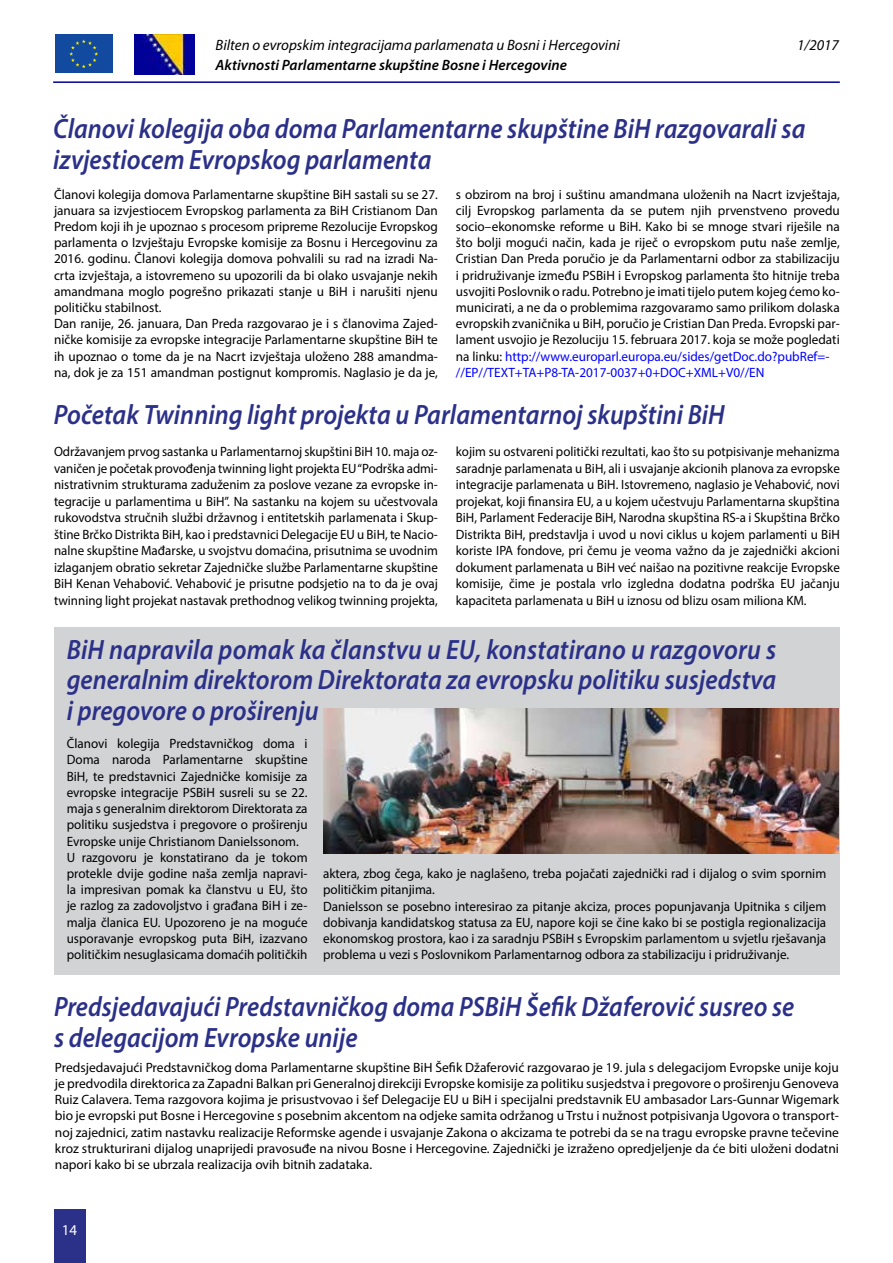
<style>
.page{position:relative;width:893px;height:1263px;background:#fff}
.page>*{position:absolute;margin:0;border:0;box-sizing:border-box;transform-origin:0 0}
.t1{font:italic 600 28.05px/30.6px "Myriad Pro";color:#2b3088;scale:.91 1}
.t2{font:italic 600 28.05px/30.6px "Myriad Pro";color:#2b3088;scale:.9 1}
.t3{font:italic 15px "Myriad Pro";color:#000}
.t4{font:italic 600 15px "Myriad Pro";color:#000}
.t5{font:15px "Myriad Pro";color:#fff}
.t6{font:13.5px/16.2px "Myriad Pro";color:#000}
.t7{font:13.5px/16.5px "Myriad Pro";color:#000;text-align:justify;scale:.96 1}
.s1{color:#00f}
</style>
<div class="page">
<hr style="left:53px;top:81px;width:787px;height:2px;background:#00019a">
<div style="left:54px;top:34px;width:60px;height:40px;background:#114a9f"></div>
<svg style="left:69px;top:39px;width:29px;height:29px"></svg>
<img style="left:135px;top:35px;width:59px;height:39px">
<div style="left:54px;top:1209px;width:31px;height:54px;background:#2b3088"></div>
<div style="left:54px;top:627px;width:786px;height:347px;background:#d1d3d4"></div>
<img style="left:323px;top:708px;width:516px;height:145px">
<p class="t3" style="left:216px;top:35px;width:406px">Bilten o evropskim integracijama parlamenata u Bosni i Hercegovini</p>
<p class="t4" style="left:216px;top:56px;width:353px">Aktivnosti Parlamentarne skupštine Bosne i Hercegovine</p>
<p class="t3" style="left:797px;top:35px;width:43px">1/2017</p>
<h1 class="t1" style="left:53px;top:113px;width:828px">Članovi kolegija oba doma Parlamentarne skupštine BiH razgovarali sa izvjestiocem Evropskog parlamenta</h1>
<p class="t6" style="left:54px;top:186px;width:385px">Članovi kolegija domova Parlamentarne skupštine BiH sastali su se 27. januara sa izvjestiocem Evropskog parlamenta za BiH Cristianom Dan Predom koji ih je upoznao s procesom pripreme Rezolucije Evropskog parlamenta o Izvještaju Evropske komisije za Bosnu i Hercegovinu za 2016. godinu. Članovi kolegija domova pohvalili su rad na izradi Na&shy;crta izvještaja, a istovremeno su upozorili da bi olako usvajanje nekih amandmana moglo pogrešno prikazati stanje u BiH i narušiti njenu političku stabilnost.<br>Dan ranije, 26. januara, Dan Preda razgovarao je i s članovima Zajed&shy;ničke komisije za evropske integracije Parlamentarne skupštine BiH te ih upoznao o tome da je na Nacrt izvještaja uloženo 288 amandma&shy;na, dok je za 151 amandman postignut kompromis. Naglasio je da je,</p>
<p class="t6" style="left:456px;top:186px;width:385px">s obzirom na broj i suštinu amandmana uloženih na Nacrt izvještaja, cilj Evropskog parlamenta da se putem njih prvenstveno provedu socio–ekonomske reforme u BiH. Kako bi se mnoge stvari riješile na što bolji mogući način, kada je riječ o evropskom putu naše zemlje, Cristian Dan Preda poručio je da Parlamentarni odbor za stabilizaciju i pridruživanje između PSBiH i Evropskog parlamenta što hitnije treba usvojiti Poslovnik o radu. Potrebno je imati tijelo putem kojeg ćemo ko&shy;municirati, a ne da o problemima razgovaramo samo prilikom dolaska evropskih zvaničnika u BiH, poručio je Cristian Dan Preda. Evropski par&shy;lament usvojio je Rezoluciju 15. februara 2017. koja se može pogledati na linku: <span class="s1">http://www.europarl.europa.eu/sides/getDoc.do?pubRef=- //EP//TEXT+TA+P8-TA-2017-0037+0+DOC+XML+V0//EN</span></p>
<h1 class="t1" style="left:54px;top:398px;width:739px">Početak Twinning light projekta u Parlamentarnoj skupštini BiH</h1>
<p class="t7" style="left:54px;top:443px;width:402px">Održavanjem prvog sastanka u Parlamentarnoj skupštini BiH 10. maja oz&shy;vaničen je početak provođenja twinning light projekta EU “Podrška admi&shy;nistrativnim strukturama zaduženim za poslove vezane za evropske in&shy;tegracije u parlamentima u BiH”. Na sastanku na kojem su učestvovala rukovodstva stručnih službi državnog i entitetskih parlamenata i Skup&shy;štine Brčko Distrikta BiH, kao i predstavnici Delegacije EU u BiH, te Nacio&shy;nalne skupštine Mađarske, u svojstvu domaćina, prisutnima se uvodnim izlaganjem obratio sekretar Zajedničke službe Parlamentarne skupštine BiH Kenan Vehabović. Vehabović je prisutne podsjetio na to da je ovaj twinning light projekat nastavak prethodnog velikog twinning projekta,</p>
<p class="t7" style="left:456px;top:443px;width:401px">kojim su ostvareni politički rezultati, kao što su potpisivanje mehanizma saradnje parlamenata u BiH, ali i usvajanje akcionih planova za evropske integracije parlamenata u BiH. Istovremeno, naglasio je Vehabović, novi projekat, koji finansira EU, a u kojem učestvuju Parlamentarna skupština BiH, Parlament Federacije BiH, Narodna skupština RS-a i Skupština Brčko Distrikta BiH, predstavlja i uvod u novi ciklus u kojem parlamenti u BiH koriste IPA fondove, pri čemu je veoma važno da je zajednički akcioni dokument parlamenata u BiH već naišao na pozitivne reakcije Evropske komisije, čime je postala vrlo izgledna dodatna podrška EU jačanju kapaciteta parlamenata u BiH u iznosu od blizu osam miliona KM.</p>
<h1 class="t1" style="left:67px;top:633px;width:781px;text-align:justify">BiH napravila pomak ka članstvu u EU, konstatirano u razgovoru s generalnim direktorom Direktorata za evropsku politiku susjedstva i pregovore o proširenju</h1>
<p class="t6" style="left:67px;top:735px;width:242px">Članovi kolegija Predstavničkog doma i Doma naroda Parlamentarne skupštine BiH, te predstavnici Zajedničke komisije za evropske integracije PSBiH susreli su se 22. maja s generalnim direktorom Direktorata za politiku susjedstva i pregovore o proširenju Evropske unije Christianom Danielssonom.<br>U razgovoru je konstatirano da je tokom protekle dvije godine naša zemlja napravi&shy;la impresivan pomak ka članstvu u EU, što je razlog za zadovoljstvo i građana BiH i ze&shy;malja članica EU. Upozoreno je na moguće usporavanje evropskog puta BiH, izazvano političkim nesuglasicama domaćih političkih</p>
<p class="t6" style="left:323px;top:865px;width:505px">aktera, zbog čega, kako je naglašeno, treba pojačati zajednički rad i dijalog o svim spornim političkim pitanjima.<br>Danielsson se posebno interesirao za pitanje akciza, proces popunjavanja Upitnika s ciljem dobivanja kandidatskog statusa za EU, napore koji se čine kako bi se postigla regionalizacija ekonomskog prostora, kao i za saradnju PSBiH s Evropskim parlamentom u svjetlu rješavanja problema u vezi s Poslovnikom Parlamentarnog odbora za stabilizaciju i pridruživanje.</p>
<h1 class="t2" style="left:54px;top:990px;width:824px">Predsjedavajući Predstavničkog doma PSBiH Šefik Džaferović susreo se s delegacijom Evropske unije</h1>
<p class="t6" style="left:55px;top:1059px;width:786px;text-align:justify">Predsjedavajući Predstavničkog doma Parlamentarne skupštine BiH Šefik Džaferović razgovarao je 19. jula s delegacijom Evropske unije koju je predvodila direktorica za Zapadni Balkan pri Generalnoj direkciji Evropske komisije za politiku susjedstva i pregovore o proširenju Genoveva Ruiz Calavera. Tema razgovora kojima je prisustvovao i šef Delegacije EU u BiH i specijalni predstavnik EU ambasador Lars-Gunnar Wigemark bio je evropski put Bosne i Hercegovine s posebnim akcentom na odjeke samita održanog u Trstu i nužnost potpisivanja Ugovora o transport&shy;noj zajednici, zatim nastavku realizacije Reformske agende i usvajanje Zakona o akcizama te potrebi da se na tragu evropske pravne tečevine kroz strukturirani dijalog unaprijedi pravosuđe na nivou Bosne i Hercegovine. Zajednički je izraženo opredjeljenje da će biti uloženi dodatni napori kako bi se ubrzala realizacija ovih bitnih zadataka.</p>
<p class="t5" style="left:62px;top:1221px;width:17px">14</p>
</div>
